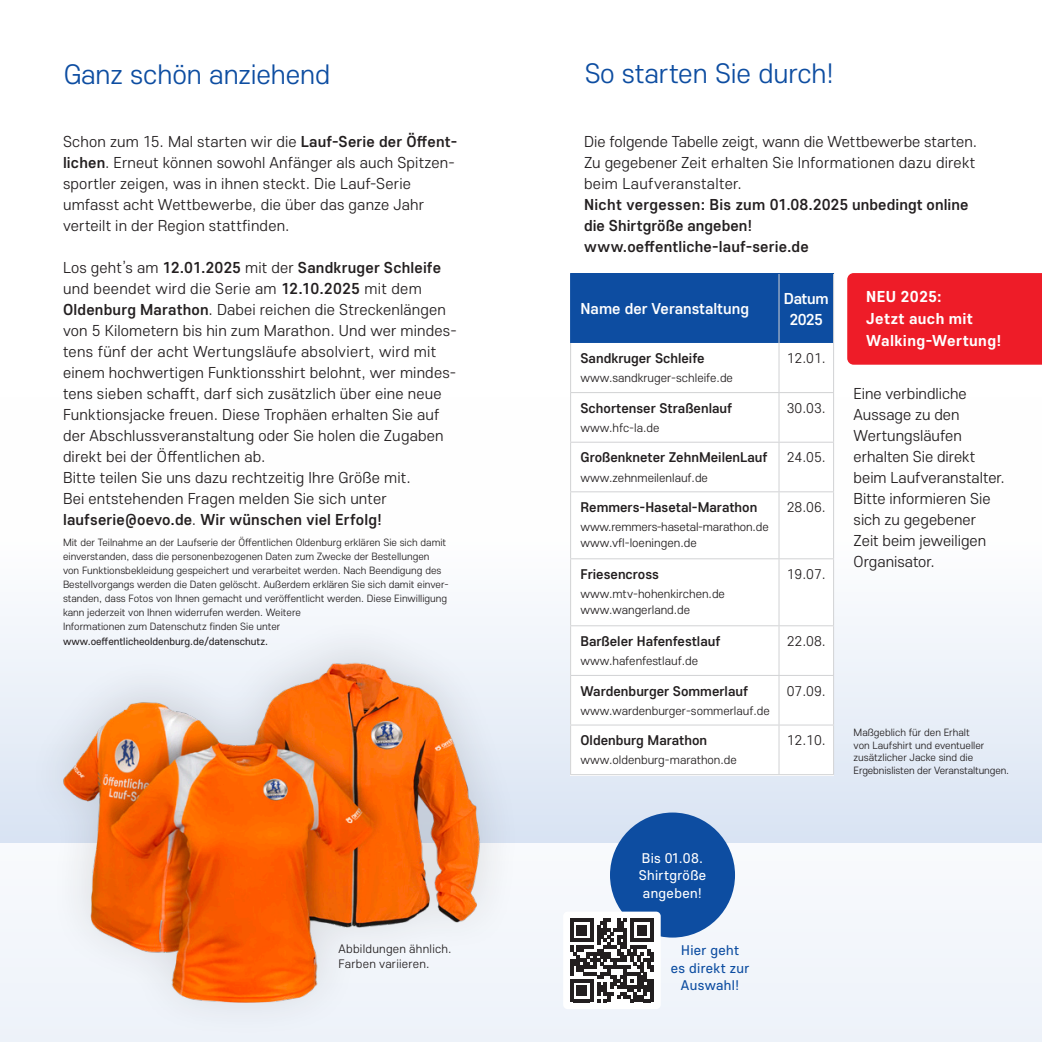
<style>
.page{position:relative;width:1042px;height:1042px;background:#fff}
.page>*{position:absolute;margin:0;border:0;box-sizing:border-box;transform-origin:0 0}
.t1{font:300 28px "Core Sans E 35";letter-spacing:-.005em;color:#0d4da1}
.t2{font:300 15.75px/21px "Core Sans E 35";letter-spacing:.01em;color:#231f20}
.t3{font:500 15.75px/21px "Core Sans E 55";letter-spacing:.01em;color:#231f20}
.t4{font:700 15.75px/22.4px "Core Sans E 65";letter-spacing:.025em;color:#fff}
.t5{font:500 15.75px "Core Sans E 55";color:#fff}
.t6{font:500 15.75px/21px "Core Sans E 55";letter-spacing:-.03em;color:#fff;text-align:center}
.t7{font:500 14px "Core Sans E 55";color:#231f20}
.t8{font:300 14px "Core Sans E 35";color:#231f20}
.t9{font:14px/17.5px "Core Sans E 45";letter-spacing:.025em;color:#fff;text-align:center}
.t10{font:14px/17.5px "Core Sans E 45";letter-spacing:.025em;color:#0d4da1;text-align:center}
.t11{font:300 12.25px/15.8px "Core Sans E 35";color:#231f20}
.t12{font:300 12.25px/14.7px "Core Sans E 35";letter-spacing:.02em;color:#231f20}
.t13{font:300 10.5px/14px "Core Sans E 35";color:#231f20}
.t14{font:10.5px "Core Sans E 45";color:#231f20}
.s1{font-family:"Core Sans E 55";font-weight:500}
.s2{font-family:"Core Sans E 35";font-weight:300}
</style>
<div class="page">
<div style="left:0;top:599px;width:1042px;height:443px;background:#f2f6fb"></div>
<div style="left:0;top:397px;width:1042px;height:445px;background:linear-gradient(to bottom,#fff,#dde6f4)"></div>
<div style="left:570px;top:273px;width:264px;height:502px;background:#fff"></div>
<div style="left:571px;top:274px;width:262px;height:69px;background:#0d4da1"></div>
<hr style="left:778px;top:274px;width:1px;height:69px;background:#d1d2d4">
<hr style="left:833px;top:274px;width:1px;height:69px;background:#d1d2d4">
<hr style="left:778px;top:343px;width:1px;height:49px;background:#d1d2d4">
<hr style="left:833px;top:343px;width:1px;height:49px;background:#d1d2d4">
<hr style="left:570px;top:392px;width:209px;height:1px;background:#d1d2d4">
<hr style="left:779px;top:392px;width:55px;height:1px;background:#d1d2d4">
<hr style="left:778px;top:393px;width:1px;height:49px;background:#d1d2d4">
<hr style="left:833px;top:393px;width:1px;height:49px;background:#d1d2d4">
<hr style="left:570px;top:442px;width:209px;height:1px;background:#d1d2d4">
<hr style="left:779px;top:442px;width:55px;height:1px;background:#d1d2d4">
<hr style="left:778px;top:443px;width:1px;height:48px;background:#d1d2d4">
<hr style="left:833px;top:443px;width:1px;height:48px;background:#d1d2d4">
<hr style="left:570px;top:491px;width:209px;height:1px;background:#d1d2d4">
<hr style="left:779px;top:491px;width:55px;height:1px;background:#d1d2d4">
<hr style="left:778px;top:492px;width:1px;height:66px;background:#d1d2d4">
<hr style="left:833px;top:492px;width:1px;height:66px;background:#d1d2d4">
<hr style="left:570px;top:558px;width:209px;height:1px;background:#d1d2d4">
<hr style="left:779px;top:558px;width:55px;height:1px;background:#d1d2d4">
<hr style="left:778px;top:559px;width:1px;height:66px;background:#d1d2d4">
<hr style="left:833px;top:559px;width:1px;height:66px;background:#d1d2d4">
<hr style="left:570px;top:625px;width:209px;height:1px;background:#d1d2d4">
<hr style="left:779px;top:625px;width:55px;height:1px;background:#d1d2d4">
<hr style="left:778px;top:626px;width:1px;height:49px;background:#d1d2d4">
<hr style="left:833px;top:626px;width:1px;height:49px;background:#d1d2d4">
<hr style="left:570px;top:675px;width:209px;height:1px;background:#d1d2d4">
<hr style="left:779px;top:675px;width:55px;height:1px;background:#d1d2d4">
<hr style="left:778px;top:676px;width:1px;height:48px;background:#d1d2d4">
<hr style="left:833px;top:676px;width:1px;height:48px;background:#d1d2d4">
<hr style="left:570px;top:724px;width:209px;height:1px;background:#d1d2d4">
<hr style="left:779px;top:724px;width:55px;height:1px;background:#d1d2d4">
<hr style="left:778px;top:725px;width:1px;height:49px;background:#d1d2d4">
<hr style="left:833px;top:725px;width:1px;height:49px;background:#d1d2d4">
<hr style="left:570px;top:774px;width:209px;height:1px;background:#d1d2d4">
<hr style="left:779px;top:774px;width:55px;height:1px;background:#d1d2d4">
<hr style="left:570px;top:343px;width:1px;height:49px;background:#d1d2d4">
<hr style="left:570px;top:393px;width:1px;height:49px;background:#d1d2d4">
<hr style="left:570px;top:443px;width:1px;height:48px;background:#d1d2d4">
<hr style="left:570px;top:492px;width:1px;height:66px;background:#d1d2d4">
<hr style="left:570px;top:559px;width:1px;height:66px;background:#d1d2d4">
<hr style="left:570px;top:626px;width:1px;height:49px;background:#d1d2d4">
<hr style="left:570px;top:676px;width:1px;height:48px;background:#d1d2d4">
<hr style="left:570px;top:725px;width:1px;height:49px;background:#d1d2d4">
<hr style="left:570px;top:273px;width:209px;height:1px;background:#0d4da1">
<hr style="left:570px;top:274px;width:1px;height:69px;background:#0d4da1">
<hr style="left:779px;top:273px;width:55px;height:1px;background:#0d4da1">
<div style="left:24px;top:615px;width:499px;height:425px;background:#231f20;opacity:.15"></div>
<img style="left:40px;top:659px;width:463px;height:351px">
<div style="left:610px;top:812px;width:125px;height:125px;background:#0d4da1;border-radius:50%"></div>
<div style="left:563px;top:911px;width:98px;height:98px;background:#fff;border-radius:5px"></div>
<svg style="left:570px;top:918px;width:84px;height:84px"></svg>
<div style="left:847px;top:273px;width:195px;height:92px;background:#ee1c28"></div>
<h1 class="t1" style="left:63px;top:56px;width:269px">Ganz schön anziehend</h1>
<h1 class="t1" style="left:584px;top:55px;width:252px">So starten Sie durch!</h1>
<p class="t2" style="left:63px;top:130px;width:396px">Schon zum 15. Mal starten wir die <span class="s1">Lauf-Serie der Öffent&shy;lichen</span>. Erneut können sowohl Anfänger als auch Spitzen&shy;sportler zeigen, was in ihnen steckt. Die Lauf-Serie umfasst acht Wettbewerbe, die über das ganze Jahr verteilt in der Region stattfinden.</p>
<p class="t3" style="left:63px;top:256px;width:380px"><span class="s2">Los geht’s am</span> 12.01.2025 <span class="s2">mit der</span> Sandkruger Schleife</p>
<p class="t2" style="left:63px;top:277px;width:395px">und beendet wird die Serie am <span class="s1">12.10.2025</span> mit dem <span class="s1">Oldenburg Marathon</span>. Dabei reichen die Streckenlängen von 5 Kilometern bis hin zum Marathon. Und wer mindes&shy;tens fünf der acht Wertungsläufe absolviert, wird mit einem hochwertigen Funktionsshirt belohnt, wer mindes&shy;tens sieben schafft, darf sich zusätzlich über eine neue Funktionsjacke freuen. Diese Trophäen erhalten Sie auf der Abschlussveranstaltung oder Sie holen die Zugaben direkt bei der Öffentlichen ab.<br>Bitte teilen Sie uns dazu rechtzeitig Ihre Größe mit.<br>Bei entstehenden Fragen melden Sie sich unter</p>
<p class="t3" style="left:63px;top:508px;width:320px">laufserie@oevo.de<span class="s2">.</span> Wir wünschen viel Erfolg!</p>
<p class="t13" style="left:63px;top:535px;width:387px">Mit der Teilnahme an der Laufserie der Öffentlichen Oldenburg erklären Sie sich damit einverstanden, dass die personenbezogenen Daten zum Zwecke der Bestellungen<br>von Funktionsbekleidung gespeichert und verarbeitet werden. Nach Beendigung des Bestellvorgangs werden die Daten gelöscht. Außerdem erklären Sie sich damit einver&shy;standen, dass Fotos von Ihnen gemacht und veröffentlicht werden. Diese Einwilligung kann jederzeit von Ihnen widerrufen werden. Weitere<br>Informationen zum Datenschutz finden Sie unter</p>
<p class="t14" style="left:63px;top:634px;width:207px">www.oeffentlicheoldenburg.de/datenschutz.</p>
<p class="t12" style="left:338px;top:941px;width:115px">Abbildungen ähnlich.<br>Farben variieren.</p>
<p class="t2" style="left:584px;top:130px;width:395px;text-align:justify">Die folgende Tabelle zeigt, wann die Wettbewerbe starten.<br>Zu gegebener Zeit erhalten Sie Informationen dazu direkt beim Laufveranstalter.</p>
<p class="t3" style="left:584px;top:193px;width:386px">Nicht vergessen: Bis zum 01.08.2025 unbedingt online die Shirtgröße angeben! www.oeffentliche-lauf-serie.de</p>
<p class="t5" style="left:580px;top:298px;width:170px">Name der Veranstaltung</p>
<p class="t6" style="left:784px;top:287px;width:46px">Datum<br>2025</p>
<p class="t7" style="left:580px;top:349px;width:126px">Sandkruger Schleife</p>
<p class="t11" style="left:580px;top:370px;width:154px">www.sandkruger-schleife.de</p>
<p class="t8" style="left:787px;top:349px;width:40px">12.01.</p>
<p class="t7" style="left:580px;top:399px;width:153px">Schortenser Straßenlauf</p>
<p class="t11" style="left:580px;top:419px;width:80px">www.hfc-la.de</p>
<p class="t8" style="left:787px;top:399px;width:40px">30.03.</p>
<p class="t7" style="left:580px;top:448px;width:188px">Großenkneter ZehnMeilenLauf</p>
<p class="t11" style="left:580px;top:469px;width:129px">www.zehnmeilenlauf.de</p>
<p class="t8" style="left:787px;top:448px;width:40px">24.05.</p>
<p class="t7" style="left:580px;top:498px;width:178px">Remmers-Hasetal-Marathon</p>
<p class="t11" style="left:580px;top:518px;width:190px">www.remmers-hasetal-marathon.de www.vfl-loeningen.de</p>
<p class="t8" style="left:787px;top:498px;width:40px">28.06.</p>
<p class="t7" style="left:580px;top:565px;width:80px">Friesencross</p>
<p class="t11" style="left:580px;top:585px;width:146px">www.mtv-hohenkirchen.de www.wangerland.de</p>
<p class="t8" style="left:787px;top:565px;width:40px">19.07.</p>
<p class="t7" style="left:580px;top:632px;width:141px">Barßeler Hafenfestlauf</p>
<p class="t11" style="left:580px;top:652px;width:119px">www.hafenfestlauf.de</p>
<p class="t8" style="left:787px;top:632px;width:40px">22.08.</p>
<p class="t7" style="left:580px;top:681px;width:169px">Wardenburger Sommerlauf</p>
<p class="t11" style="left:580px;top:702px;width:191px">www.wardenburger-sommerlauf.de</p>
<p class="t8" style="left:787px;top:681px;width:40px">07.09.</p>
<p class="t7" style="left:580px;top:731px;width:128px">Oldenburg Marathon</p>
<p class="t11" style="left:580px;top:752px;width:158px">www.oldenburg-marathon.de</p>
<p class="t8" style="left:787px;top:731px;width:40px">12.10.</p>
<p class="t4" style="left:866px;top:284px;width:137px">NEU 2025:<br>Jetzt auch mit<br>Walking-Wertung!</p>
<p class="t2" style="left:853px;top:382px;width:153px">Eine verbindliche<br>Aussage zu den<br>Wertungsläufen erhalten Sie direkt beim Laufveranstalter.<br>Bitte informieren Sie sich zu gegebener<br>Zeit beim jeweiligen<br>Organisator.</p>
<p class="t13" style="left:853px;top:726px;width:157px;line-height:12.6px">Maßgeblich für den Erhalt<br>von Laufshirt und eventueller zusätzlicher Jacke sind die<br>Ergebnislisten der Veranstaltungen.</p>
<p class="t9" style="left:639px;top:848px;width:69px">Bis 01.08.<br>Shirtgröße angeben!</p>
<p class="t10" style="left:671px;top:941px;width:80px">Hier geht<br>es direkt zur<br>Auswahl!</p>
</div>
